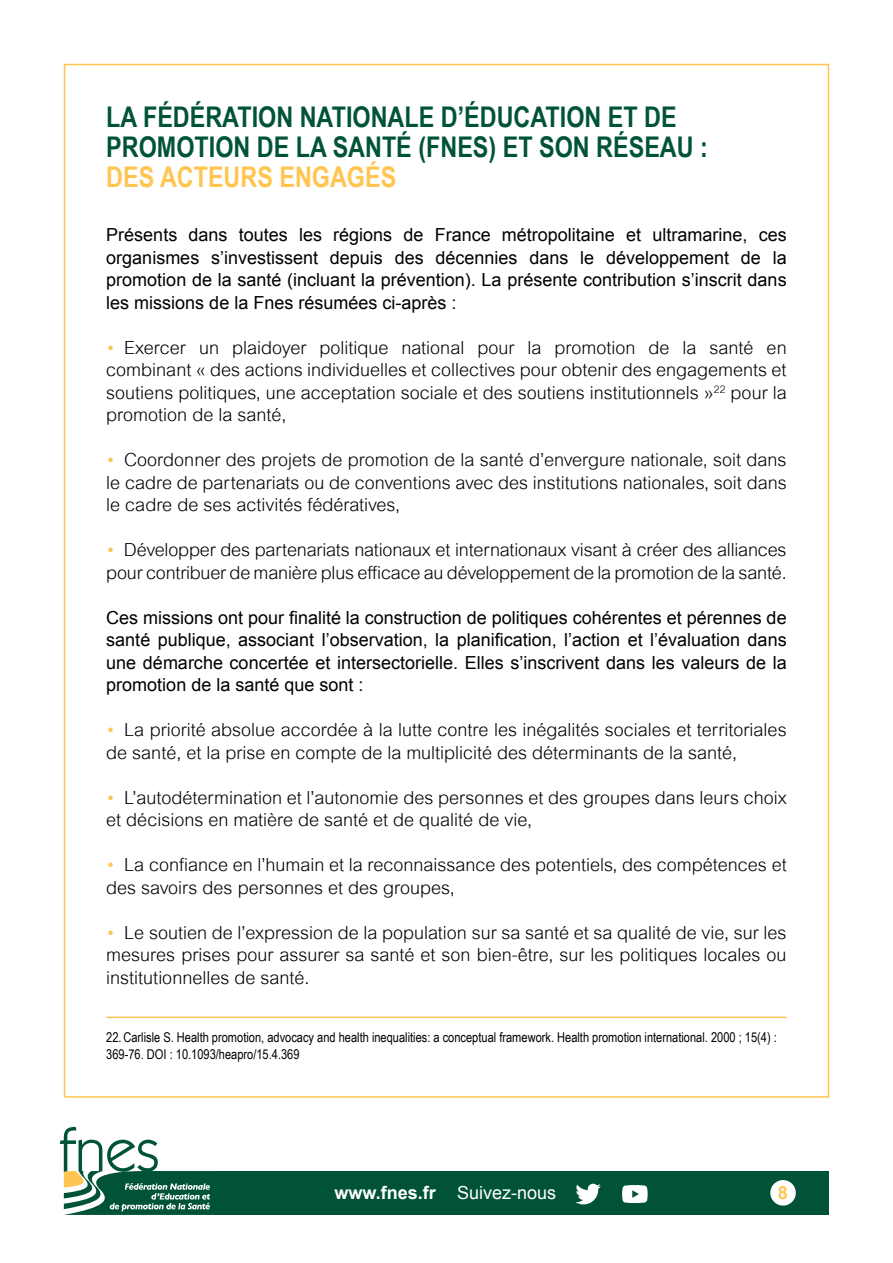
<style>
.page{position:relative;width:893px;height:1263px;background:#fff}
.page>*{position:absolute;margin:0;border:0;box-sizing:border-box;transform-origin:0 0}
.t1{font:700 28.5px/30px "Arial Narrow";color:#005339}
.t2{font:700 28.5px "Arial Narrow";color:#ffc550}
.t3{font:300 18px/22.5px "Arial MT Std";color:#000}
.t4{font:18px/22.5px "Arial";color:#000;text-align:justify}
.t5{font:700 18px "Arial";color:#fff}
.t6{font:700 18px "Arial";color:#ffc550}
.t7{font:13.5px/16.5px "Arial Narrow";color:#000}
.s1{color:#ffc550}
.s2{font-weight:400}
</style>
<div class="page">
<div style="left:64px;top:64px;width:765px;height:1034px;background:#fff;border:2px solid #ffc550"></div>
<div style="left:215px;top:1171px;width:614px;height:44px;background:#005339"></div>
<svg style="left:60px;top:1127px;width:155px;height:88px"></svg>
<div style="left:770px;top:1180px;width:26px;height:25px;background:#fff;border-radius:50%"></div>
<svg style="left:622px;top:1185px;width:26px;height:18px"></svg>
<svg style="left:575px;top:1184px;width:26px;height:20px"></svg>
<hr style="left:106px;top:1016px;width:681px;height:2px;background:#ffc550">
<h1 class="t1" style="left:106px;top:101px;width:603px">LA FÉDÉRATION NATIONALE D’ÉDUCATION ET DE<br>PROMOTION DE LA SANTÉ (FNES) ET SON RÉSEAU :</h1>
<h1 class="t2" style="left:106px;top:155px;width:291px">DES ACTEURS ENGAGÉS</h1>
<p class="t4" style="left:106px;top:224px;width:682px">Présents dans toutes les régions de France métropolitaine et ultramarine, ces organismes s’investissent depuis des décennies dans le développement de la promotion de la santé (incluant la prévention). La présente contribution s’inscrit dans les missions de la Fnes résumées ci-après :</p>
<p class="t3" style="left:106px;top:336px;width:682px;text-align:justify"><span class="s1">•</span> Exercer un plaidoyer politique national pour la promotion de la santé en combinant « des actions individuelles et collectives pour obtenir des engagements et soutiens politiques, une acceptation sociale et des soutiens institutionnels »<sup>22</sup> pour la promotion de la santé,</p>
<p class="t3" style="left:106px;top:449px;width:682px;text-align:justify"><span class="s1">•</span> Coordonner des projets de promotion de la santé d’envergure nationale, soit dans le cadre de partenariats ou de conventions avec des institutions nationales, soit dans le cadre de ses activités fédératives,</p>
<p class="t3" style="left:106px;top:539px;width:682px"><span class="s1">•</span> Développer des partenariats nationaux et internationaux visant à créer des alliances pour contribuer de manière plus efficace au développement de la promotion de la santé.</p>
<p class="t4" style="left:106px;top:606px;width:682px">Ces missions ont pour finalité la construction de politiques cohérentes et pérennes de santé publique, associant l’observation, la planification, l’action et l’évaluation dans une démarche concertée et intersectorielle. Elles s’inscrivent dans les valeurs de la promotion de la santé que sont :</p>
<p class="t3" style="left:106px;top:719px;width:682px"><span class="s1">•</span> La priorité absolue accordée à la lutte contre les inégalités sociales et territoriales de santé, et la prise en compte de la multiplicité des déterminants de la santé,</p>
<p class="t3" style="left:106px;top:786px;width:682px"><span class="s1">•</span> L’autodétermination et l’autonomie des personnes et des groupes dans leurs choix et décisions en matière de santé et de qualité de vie,</p>
<p class="t3" style="left:106px;top:854px;width:682px"><span class="s1">•</span> La confiance en l’humain et la reconnaissance des potentiels, des compétences et des savoirs des personnes et des groupes,</p>
<p class="t3" style="left:106px;top:921px;width:682px;text-align:justify"><span class="s1">•</span> Le soutien de l’expression de la population sur sa santé et sa qualité de vie, sur les mesures prises pour assurer sa santé et son bien-être, sur les politiques locales ou institutionnelles de santé.</p>
<p class="t7" style="left:106px;top:1029px;width:672px">22.Carlisle S. Health promotion, advocacy and health inequalities: a conceptual framework. Health promotion international. 2000 ; 15(4) :<br>369-76. DOI : 10.1093/heapro/15.4.369</p>
<p class="t5" style="left:334px;top:1181px;width:223px">www.fnes.fr <span class="s2">Suivez-nous</span></p>
<p class="t6" style="left:778px;top:1181px;width:12px">8</p>
</div>
